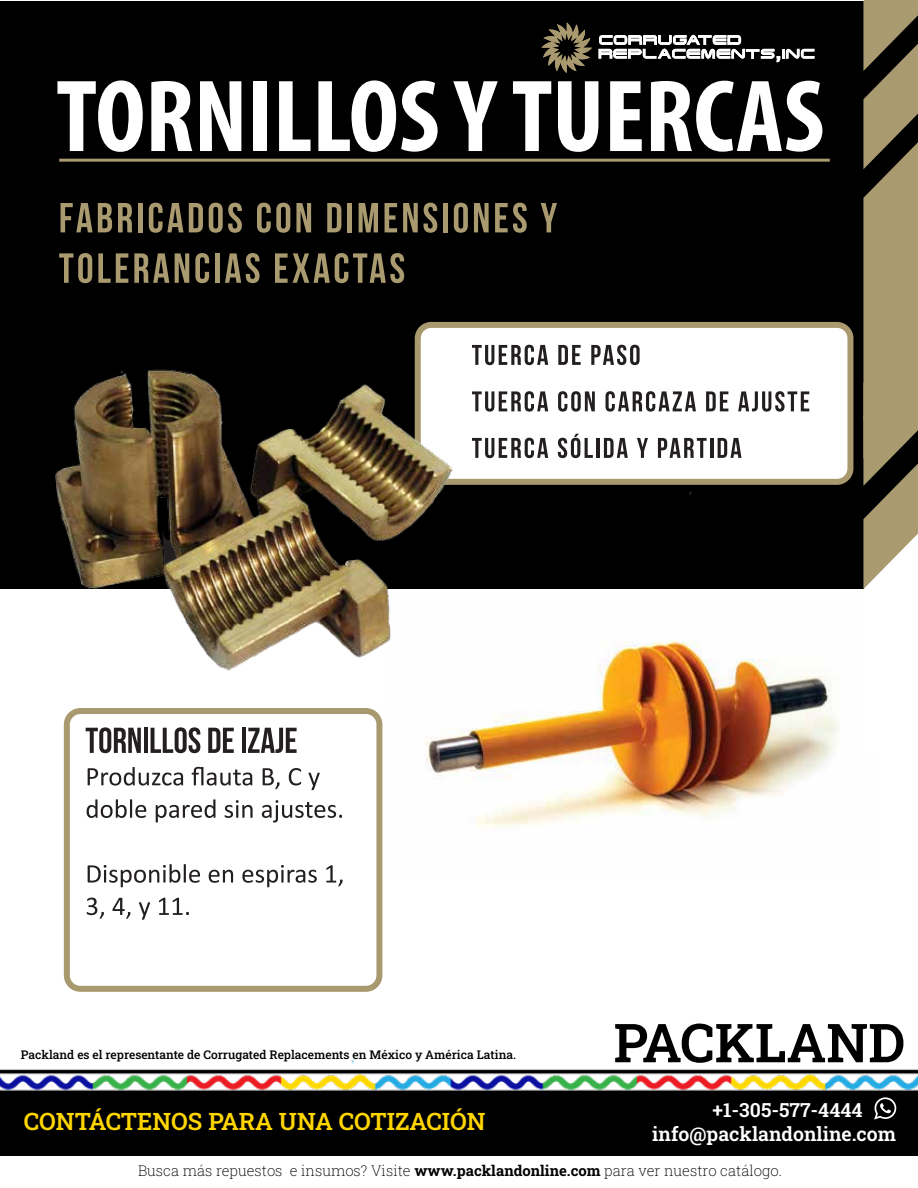
<style>
.page{position:relative;width:918px;height:1188px;background:#fff}
.page>*{position:absolute;margin:0;border:0;box-sizing:border-box;transform-origin:0 0}
.t1{font:700 condensed 103.5px "Myriad Pro";color:#fff}
.t2{font:600 24px "Roboto Slab";color:#ffd600}
.t3{font:600 19.5px/23.4px "Roboto Slab";color:#fff}
.t4{font:200 14.85px "Roboto Slab";color:#000}
.t5{font:500 12px "Roboto Slab";color:#000}
.s1{font-weight:700}
</style>
<div class="page">
<div style="left:0;top:1091px;width:918px;height:65px;background:#000"></div>
<svg style="left:874px;top:1100px;width:23px;height:20px"></svg>
<svg style="left:615px;top:1024px;width:288px;height:38px"></svg>
<img style="left:0;top:1062px;width:918px;height:38px">
<img style="left:425px;top:641px;width:415px;height:187px">
<div style="left:0;top:1px;width:918px;height:588px;background:#000"></div>
<hr style="left:59px;top:159px;width:771px;height:3px;background:#a99a6f">
<svg style="left:863px;top:0;width:55px;height:589px;background:#928664"></svg>
<div style="left:418px;top:325px;width:432px;height:157px;background:#fff;border-radius:14px"></div>
<div style="left:415px;top:322px;width:438px;height:163px;border:6px solid #a8996e;border-radius:14px"></div>
<div style="left:64px;top:708px;width:318px;height:284px;border:6px solid #a8996e;border-radius:14px"></div>
<svg style="left:86px;top:727px;width:55px;height:26px"></svg>
<hr style="left:144px;top:728px;width:4px;height:25px;background:#231f20">
<svg style="left:151px;top:727px;width:49px;height:26px"></svg>
<svg style="left:208px;top:728px;width:26px;height:25px"></svg>
<hr style="left:242px;top:728px;width:4px;height:25px;background:#231f20">
<svg style="left:248px;top:728px;width:49px;height:25px"></svg>
<svg style="left:88px;top:767px;width:95px;height:19px"></svg>
<svg style="left:192px;top:767px;width:60px;height:19px"></svg>
<svg style="left:263px;top:768px;width:17px;height:21px"></svg>
<svg style="left:289px;top:768px;width:12px;height:18px"></svg>
<svg style="left:308px;top:773px;width:12px;height:17px"></svg>
<svg style="left:87px;top:799px;width:59px;height:19px"></svg>
<svg style="left:156px;top:799px;width:59px;height:24px"></svg>
<svg style="left:225px;top:800px;width:28px;height:18px"></svg>
<svg style="left:262px;top:800px;width:80px;height:23px"></svg>
<svg style="left:88px;top:864px;width:112px;height:23px"></svg>
<svg style="left:209px;top:870px;width:24px;height:13px"></svg>
<svg style="left:242px;top:865px;width:75px;height:22px"></svg>
<svg style="left:326px;top:865px;width:17px;height:21px"></svg>
<svg style="left:87px;top:898px;width:17px;height:21px"></svg>
<svg style="left:113px;top:898px;width:17px;height:21px"></svg>
<svg style="left:139px;top:902px;width:11px;height:18px"></svg>
<svg style="left:159px;top:898px;width:30px;height:17px"></svg>
<img style="left:55px;top:352px;width:420px;height:336px">
<svg style="left:61px;top:203px;width:51px;height:29px"></svg>
<svg style="left:118px;top:203px;width:14px;height:29px"></svg>
<div style="left:138px;top:203px;width:5px;height:29px;background:#a99a6f"></div>
<svg style="left:149px;top:203px;width:34px;height:30px"></svg>
<svg style="left:189px;top:203px;width:14px;height:29px"></svg>
<svg style="left:209px;top:203px;width:33px;height:30px"></svg>
<svg style="left:257px;top:203px;width:33px;height:30px"></svg>
<svg style="left:296px;top:203px;width:15px;height:29px"></svg>
<svg style="left:327px;top:203px;width:14px;height:29px"></svg>
<hr style="left:348px;top:203px;width:4px;height:29px;background:#a99a6f">
<svg style="left:359px;top:203px;width:19px;height:29px"></svg>
<svg style="left:385px;top:203px;width:12px;height:29px"></svg>
<svg style="left:403px;top:203px;width:15px;height:29px"></svg>
<svg style="left:424px;top:203px;width:13px;height:30px"></svg>
<div style="left:443px;top:203px;width:5px;height:29px;background:#a99a6f"></div>
<svg style="left:454px;top:203px;width:14px;height:30px"></svg>
<svg style="left:474px;top:203px;width:15px;height:29px"></svg>
<svg style="left:495px;top:203px;width:32px;height:30px"></svg>
<svg style="left:541px;top:203px;width:16px;height:29px"></svg>
<svg style="left:59px;top:253px;width:33px;height:30px"></svg>
<svg style="left:98px;top:253px;width:30px;height:30px"></svg>
<svg style="left:134px;top:253px;width:35px;height:30px"></svg>
<svg style="left:175px;top:253px;width:14px;height:30px"></svg>
<svg style="left:195px;top:253px;width:14px;height:30px"></svg>
<div style="left:215px;top:253px;width:5px;height:30px;background:#a99a6f"></div>
<svg style="left:225px;top:253px;width:35px;height:30px"></svg>
<svg style="left:275px;top:253px;width:129px;height:30px"></svg>
<svg style="left:472px;top:345px;width:76px;height:20px"></svg>
<svg style="left:558px;top:345px;width:23px;height:20px"></svg>
<svg style="left:591px;top:345px;width:49px;height:20px"></svg>
<svg style="left:472px;top:391px;width:76px;height:21px"></svg>
<svg style="left:558px;top:391px;width:37px;height:21px"></svg>
<svg style="left:606px;top:391px;width:90px;height:21px"></svg>
<svg style="left:706px;top:391px;width:22px;height:20px"></svg>
<svg style="left:738px;top:391px;width:71px;height:21px"></svg>
<svg style="left:472px;top:438px;width:76px;height:20px"></svg>
<svg style="left:558px;top:434px;width:35px;height:24px"></svg>
<hr style="left:596px;top:438px;width:4px;height:20px;background:#231f20">
<svg style="left:604px;top:438px;width:24px;height:20px"></svg>
<svg style="left:637px;top:438px;width:11px;height:20px"></svg>
<svg style="left:658px;top:438px;width:49px;height:20px"></svg>
<hr style="left:710px;top:438px;width:3px;height:20px;background:#231f20">
<svg style="left:718px;top:438px;width:23px;height:20px"></svg>
<img style="left:198px;top:540px;width:119px;height:55px">
<svg style="left:599px;top:34px;width:215px;height:28px"></svg>
<svg style="left:541px;top:22px;width:51px;height:51px"></svg>
<h1 class="t1" style="left:56px;top:52px;width:770px">TORNILLOS Y TUERCAS</h1>
<p class="t5" style="left:21px;top:1046px;width:497px">Packland es el representante de Corrugated Replacements en México y América Latina.</p>
<h2 class="t2" style="left:24px;top:1104px;width:463px">CONTÁCTENOS PARA UNA COTIZACIÓN</h2>
<h3 class="t3" style="left:652px;top:1098px;width:246px;text-indent:60px">+1-305-577-4444 info@packlandonline.com</h3>
<p class="t4" style="left:138px;top:1160px;width:645px">Busca más repuestos e insumos? Visite <span class="s1">www.packlandonline.com</span> para ver nuestro catálogo.</p>
</div>
